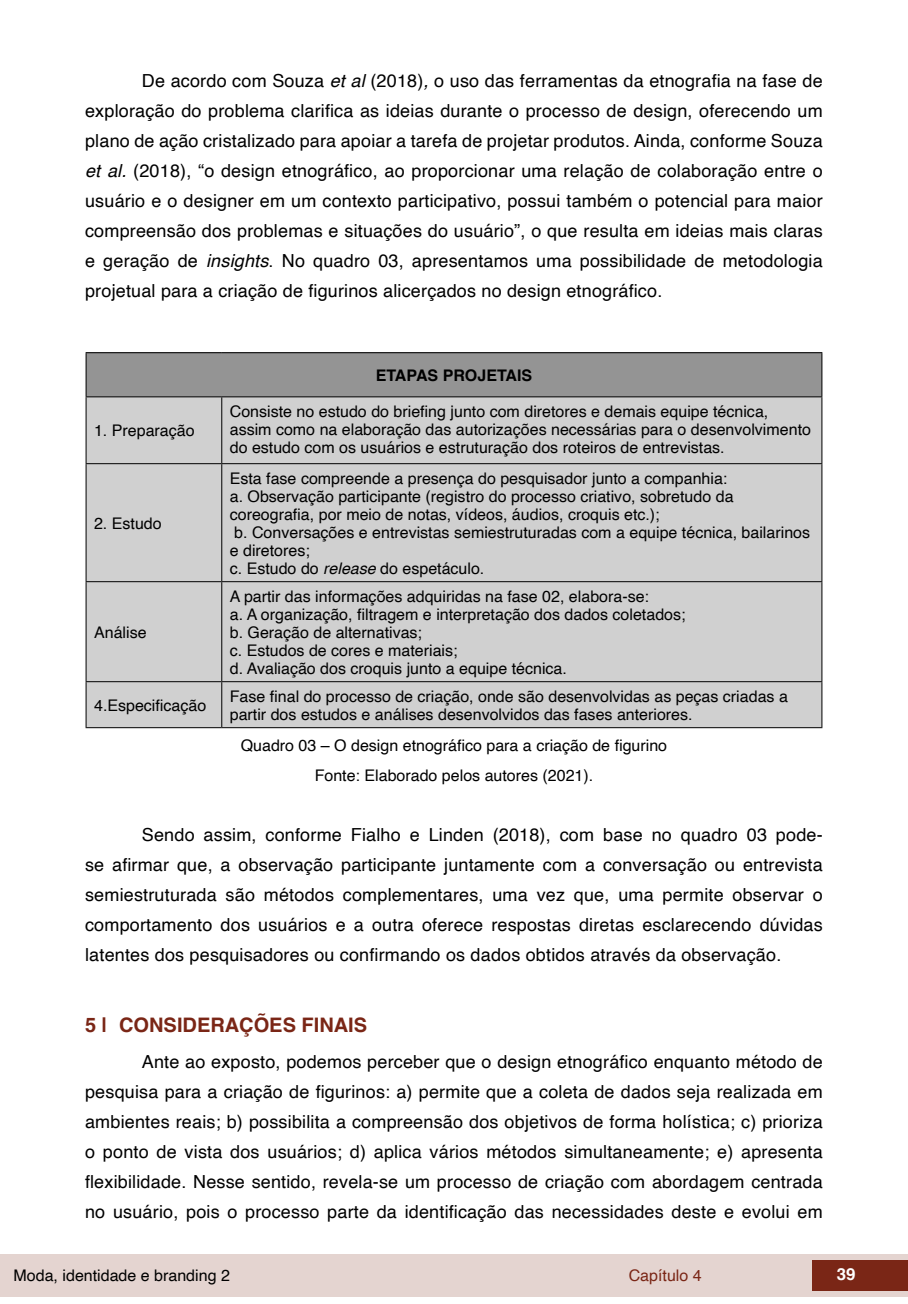
<style>
.page{position:relative;width:908px;height:1304px;background:#fff}
.page>*{position:absolute;margin:0;border:0;box-sizing:border-box;transform-origin:0 0}
.t1{font:700 20px "Helvetica";color:#7a2616}
.t2{font:18px/30px "Helvetica";letter-spacing:.01em;color:#000;text-align:justify}
.t3{font:700 16.8px "Helvetica";color:#fff}
.t4{font:16px/18px "Helvetica";color:#000}
.t5{font:700 16px "Helvetica";color:#000}
.t6{font:16px "Helvetica";color:#7a2616}
.s1{font-style:italic}
</style>
<div class="page">
<div style="left:0;top:1254px;width:906px;height:43px;background:#e4d4d0"></div>
<div style="left:812px;top:1261px;width:95px;height:30px;background:#7a2616"></div>
<div style="left:86px;top:353px;width:735px;height:44px;background:#949494"></div>
<div style="left:86px;top:397px;width:735px;height:330px;background:#d0d0d0"></div>
<hr style="left:85px;top:352px;width:137px;height:1px;background:#000">
<hr style="left:85px;top:353px;width:1px;height:43px;background:#000">
<hr style="left:222px;top:352px;width:600px;height:1px;background:#000">
<hr style="left:821px;top:353px;width:1px;height:43px;background:#000">
<hr style="left:85px;top:396px;width:137px;height:1px;background:#000">
<hr style="left:85px;top:397px;width:1px;height:66px;background:#000">
<hr style="left:222px;top:396px;width:600px;height:1px;background:#000">
<hr style="left:221px;top:397px;width:1px;height:66px;background:#000">
<hr style="left:821px;top:397px;width:1px;height:66px;background:#000">
<hr style="left:85px;top:463px;width:137px;height:1px;background:#000">
<hr style="left:85px;top:464px;width:1px;height:117px;background:#000">
<hr style="left:222px;top:463px;width:600px;height:1px;background:#000">
<hr style="left:221px;top:464px;width:1px;height:117px;background:#000">
<hr style="left:821px;top:464px;width:1px;height:117px;background:#000">
<hr style="left:85px;top:581px;width:137px;height:1px;background:#000">
<hr style="left:85px;top:582px;width:1px;height:99px;background:#000">
<hr style="left:222px;top:581px;width:600px;height:1px;background:#000">
<hr style="left:221px;top:582px;width:1px;height:99px;background:#000">
<hr style="left:821px;top:582px;width:1px;height:99px;background:#000">
<hr style="left:85px;top:681px;width:137px;height:1px;background:#000">
<hr style="left:85px;top:682px;width:1px;height:45px;background:#000">
<hr style="left:222px;top:681px;width:600px;height:1px;background:#000">
<hr style="left:221px;top:682px;width:1px;height:45px;background:#000">
<hr style="left:821px;top:682px;width:1px;height:45px;background:#000">
<hr style="left:85px;top:727px;width:137px;height:1px;background:#000">
<hr style="left:222px;top:727px;width:600px;height:1px;background:#000">
<p class="t2" style="left:85px;top:66px;width:738px;text-indent:57px">De acordo com Souza <span class="s1">et al</span> (2018)<span class="s1">,</span> o uso das ferramentas da etnografia na fase de exploração do problema clarifica as ideias durante o processo de design, oferecendo um plano de ação cristalizado para apoiar a tarefa de projetar produtos. Ainda, conforme Souza <span class="s1">et al.</span> (2018), “o design etnográfico, ao proporcionar uma relação de colaboração entre o usuário e o designer em um contexto participativo, possui também o potencial para maior compreensão dos problemas e situações do usuário”, o que resulta em ideias mais claras e geração de <span class="s1">insights</span>. No quadro 03, apresentamos uma possibilidade de metodologia projetual para a criação de figurinos alicerçados no design etnográfico.</p>
<p class="t4" style="left:94px;top:422px;width:102px">1. Preparação</p>
<p class="t4" style="left:94px;top:515px;width:69px">2. Estudo</p>
<p class="t4" style="left:94px;top:624px;width:54px">Análise</p>
<p class="t5" style="left:375px;top:365px;width:158px">ETAPAS PROJETAIS</p>
<p class="t4" style="left:230px;top:403px;width:582px">Consiste no estudo do briefing junto com diretores e demais equipe técnica, assim como na elaboração das autorizações necessárias para o desenvolvimento do estudo com os usuários e estruturação dos roteiros de entrevistas.</p>
<p class="t4" style="left:230px;top:470px;width:581px">Esta fase compreende a presença do pesquisador junto a companhia:<br>a. Observação participante (registro do processo criativo, sobretudo da coreografia, por meio de notas, vídeos, áudios, croquis etc.);<br>b. Conversações e entrevistas semiestruturadas com a equipe técnica, bailarinos e diretores;<br>c. Estudo do <span class="s1">release</span> do espetáculo.</p>
<p class="t4" style="left:230px;top:588px;width:457px">A partir das informações adquiridas na fase 02, elabora-se:<br>a. A organização, filtragem e interpretação dos dados coletados; b. Geração de alternativas;<br>c. Estudos de cores e materiais;<br>d. Avaliação dos croquis junto a equipe técnica.</p>
<p class="t4" style="left:94px;top:697px;width:114px">4.Especificação</p>
<p class="t4" style="left:230px;top:688px;width:559px">Fase final do processo de criação, onde são desenvolvidas as peças criadas a partir dos estudos e análises desenvolvidos das fases anteriores.</p>
<p class="t4" style="left:241px;top:730px;width:428px;line-height:30.6px;text-align:center">Quadro 03 – O design etnográfico para a criação de figurino<br>Fonte: Elaborado pelos autores (2021).</p>
<p class="t2" style="left:85px;top:820px;width:738px;text-indent:57px">Sendo assim, conforme Fialho e Linden (2018), com base no quadro 03 pode&shy;se afirmar que, a observação participante juntamente com a conversação ou entrevista semiestruturada são métodos complementares, uma vez que, uma permite observar o comportamento dos usuários e a outra oferece respostas diretas esclarecendo dúvidas latentes dos pesquisadores ou confirmando os dados obtidos através da observação.</p>
<p class="t1" style="left:85px;top:1013px;width:283px">5 | CONSIDERAÇÕES FINAIS</p>
<p class="t2" style="left:85px;top:1047px;width:738px;text-indent:57px">Ante ao exposto, podemos perceber que o design etnográfico enquanto método de pesquisa para a criação de figurinos: a) permite que a coleta de dados seja realizada em ambientes reais; b) possibilita a compreensão dos objetivos de forma holística; c) prioriza o ponto de vista dos usuários; d) aplica vários métodos simultaneamente; e) apresenta flexibilidade. Nesse sentido, revela-se um processo de criação com abordagem centrada no usuário, pois o processo parte da identificação das necessidades deste e evolui em</p>
<p class="t4" style="left:14px;top:1267px;width:218px">Moda, identidade e branding 2</p>
<p class="t6" style="left:628px;top:1263px;width:74px">Capítulo 4</p>
<p class="t3" style="left:836px;top:1264px;width:20px">39</p>
</div>
